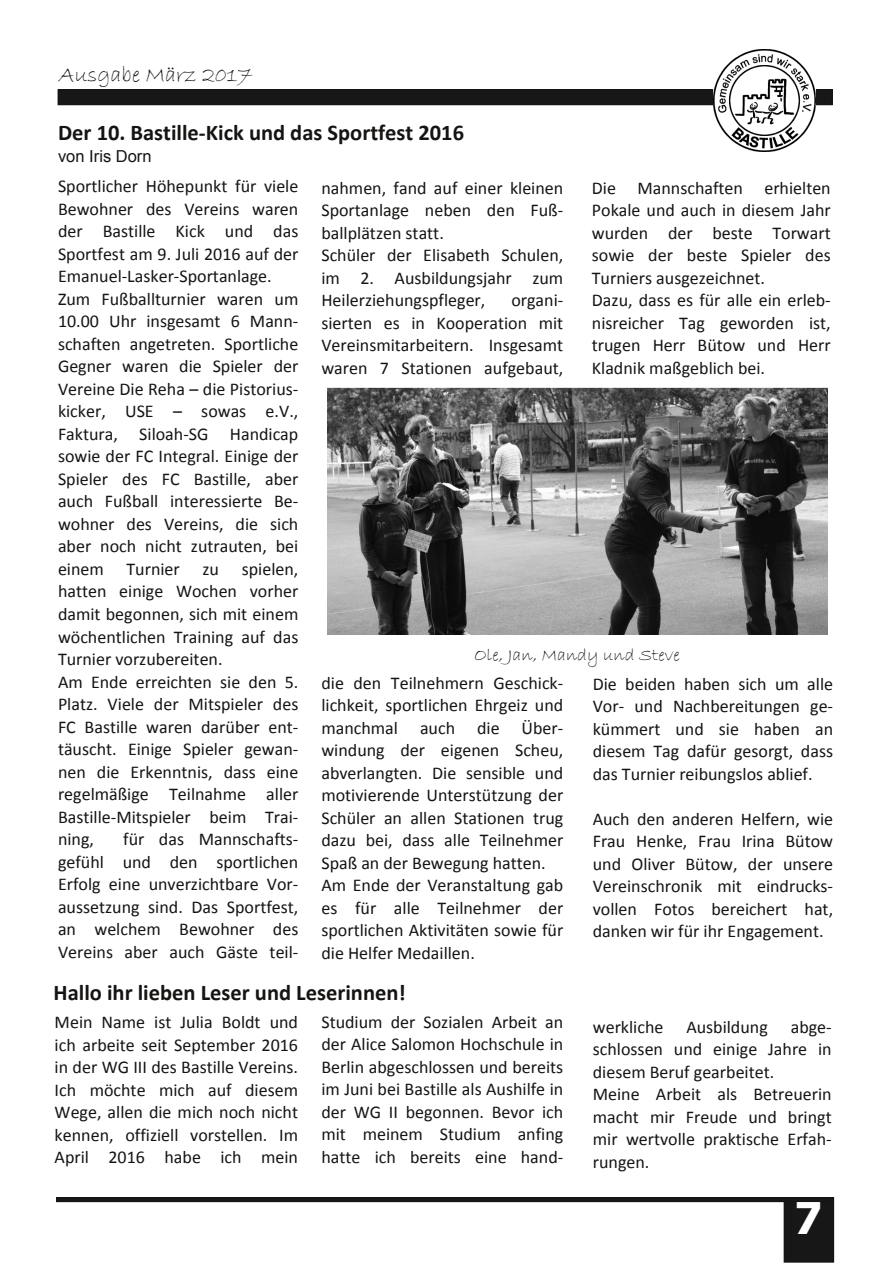
<style>
.page{position:relative;width:893px;height:1263px;background:#fff}
.page>*{position:absolute;margin:0;border:0;box-sizing:border-box;transform-origin:0 0}
.t1{font:700 43.5px "Tahoma";color:#fff}
.t2{font:700 22.5px "Calibri";color:#161413}
.t3{font:22.5px "Bradley Hand ITC";color:#161413}
.t4{font:18px/22.5px "Calibri";color:#161413;text-align:justify}
.t5{font:18px "Bradley Hand ITC";color:#161413}
.t6{font:16.5px "Arial";color:#161413}
</style>
<div class="page">
<div style="left:58px;top:90px;width:774px;height:15px;background:#171717"></div>
<img style="left:714px;top:49px;width:101px;height:102px">
<div style="left:784px;top:1197px;width:50px;height:65px;background:#171717"></div>
<div style="left:57px;top:1197px;width:774px;height:4px;border:1px solid #161413"></div>
<img style="left:327px;top:387px;width:501px;height:248px">
<p class="t3" style="left:59px;top:62px;width:195px">Ausgabe März 2017</p>
<p class="t2" style="left:58px;top:123px;width:407px">Der 10. Bastille‐Kick und das Sportfest 2016</p>
<p class="t6" style="left:58px;top:147px;width:95px">von Iris Dorn</p>
<p class="t4" style="left:58px;top:177px;width:242px;text-align:left">Sportlicher Höhepunkt für viele<br>Bewohner des Vereins waren der Bastille Kick und das<br>Sportfest am 9. Juli 2016 auf der<br>Emanuel‐Lasker‐Sportanlage.<br>Zum Fußballturnier waren um<br>10.00 Uhr insgesamt 6 Mann‐ schaften angetreten. Sportliche<br>Gegner waren die Spieler der<br>Vereine Die Reha – die Pistorius‐ kicker, USE – sowas e.V.,<br>Faktura, Siloah‐SG Handicap sowie der FC Integral. Einige der<br>Spieler des FC Bastille, aber auch Fußball interessierte Be‐ wohner des Vereins, die sich aber noch nicht zutrauten, bei einem</p>
<p class="t4" style="left:58px;top:559px;width:242px;text-align:left;text-indent:184px">spielen, hatten einige Wochen vorher damit begonnen, sich mit einem wöchentlichen Training auf das<br>Turnier vorzubereiten.<br>Am Ende erreichten sie den 5.<br>Platz. Viele der Mitspieler des<br>FC Bastille waren darüber ent‐ täuscht. Einige Spieler gewan‐ nen die Erkenntnis, dass eine regelmäßige Teilnahme aller<br>Bastille‐Mitspieler beim Trai‐ ning,</p>
<p class="t4" style="left:127px;top:559px;width:55px">Turnier</p>
<p class="t4" style="left:203px;top:559px;width:18px">zu</p>
<p class="t4" style="left:58px;top:829px;width:242px;text-indent:65px">für das Mannschafts‐ gefühl und den sportlichen Erfolg eine unverzichtbare Vor‐ aussetzung sind. Das Sportfest, an welchem Bewohner des Vereins aber auch Gäste teil‐</p>
<p class="t4" style="left:321px;top:178px;width:243px;text-align:left">nahmen, fand auf einer kleinen<br>Sportanlage neben den Fuß‐ ballplätzen statt.<br>Schüler der Elisabeth Schulen, im 2. Ausbildungsjahr zum<br>Heilerziehungspfleger,</p>
<p class="t4" style="left:321px;top:291px;width:243px;text-indent:190px">organi‐ sierten es in Kooperation mit Vereinsmitarbeitern. Insgesamt waren 7 Stationen aufgebaut,</p>
<p class="t4" style="left:592px;top:178px;width:240px;text-align:left">Die Mannschaften erhielten<br>Pokale und auch in diesem Jahr wurden der beste Torwart sowie der beste Spieler des<br>Turniers ausgezeichnet.<br>Dazu, dass es für alle ein erleb‐ nisreicher Tag geworden ist, trugen Herr Bütow und Herr<br>Kladnik maßgeblich bei.</p>
<p class="t5" style="left:474px;top:645px;width:207px">Ole, Jan, Mandy und Steve</p>
<p class="t4" style="left:321px;top:673px;width:243px;text-align:left">die den Teilnehmern Geschick‐ lichkeit, sportlichen Ehrgeiz und manchmal auch die Über‐ windung der eigenen Scheu, abverlangten. Die sensible und motivierende Unterstützung der<br>Schüler an allen Stationen trug dazu bei, dass alle Teilnehmer<br>Spaß an der Bewegung hatten.<br>Am Ende der Veranstaltung gab es für alle Teilnehmer der sportlichen Aktivitäten sowie für die Helfer Medaillen.</p>
<p class="t4" style="left:593px;top:674px;width:242px">Die beiden haben sich um alle Vor‐ und Nachbereitungen ge‐ kümmert und sie haben an diesem Tag dafür gesorgt, dass das Turnier reibungslos ablief.</p>
<p class="t4" style="left:593px;top:809px;width:242px">Auch den anderen Helfern, wie Frau Henke, Frau Irina Bütow und Oliver Bütow, der unsere Vereinschronik mit eindrucks‐ vollen Fotos bereichert hat, danken wir für ihr Engagement.</p>
<p class="t2" style="left:54px;top:983px;width:354px">Hallo ihr lieben Leser und Leserinnen!</p>
<p class="t4" style="left:55px;top:1012px;width:245px">Mein Name ist Julia Boldt und ich arbeite seit September 2016 in der WG III des Bastille Vereins.<br>Ich möchte mich auf diesem Wege, allen die mich noch nicht kennen, offiziell vorstellen. Im April 2016 habe ich mein</p>
<p class="t4" style="left:321px;top:1012px;width:243px">Studium der Sozialen Arbeit an der Alice Salomon Hochschule in Berlin abgeschlossen und bereits im Juni bei Bastille als Aushilfe in der WG II begonnen. Bevor ich mit meinem Studium anfing hatte ich bereits eine hand‐</p>
<p class="t4" style="left:593px;top:1017px;width:72px">werkliche</p>
<p class="t4" style="left:686px;top:1017px;width:83px">Ausbildung</p>
<p class="t4" style="left:593px;top:1017px;width:240px;text-align:left;text-indent:198px">abge‐ schlossen und einige Jahre in diesem Beruf gearbeitet.<br>Meine Arbeit als Betreuerin macht mir Freude und bringt mir wertvolle praktische Erfah‐ rungen.</p>
<h1 class="t1" style="left:795px;top:1190px;width:29px">7</h1>
</div>
